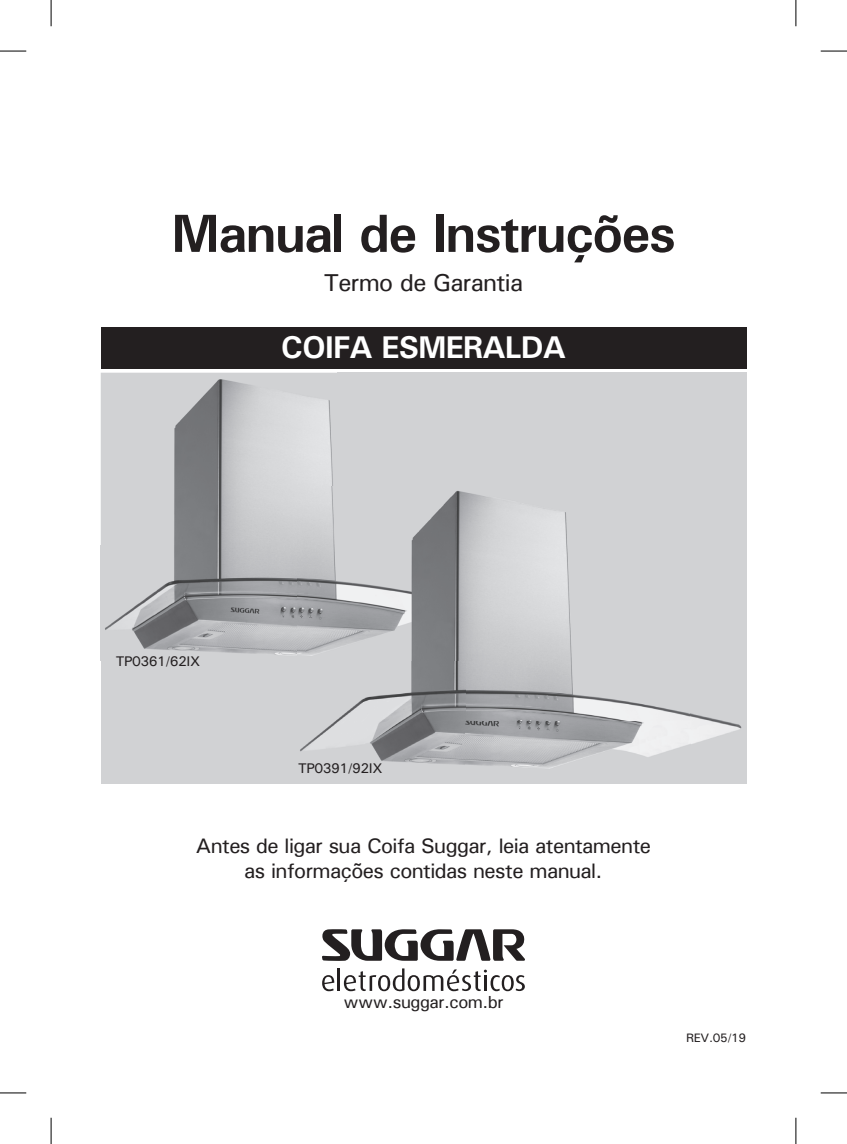
<style>
.page{position:relative;width:847px;height:1144px;background:#fff}
.page>*{position:absolute;margin:0;border:0;box-sizing:border-box;transform-origin:0 0}
.t1{font:700 53.73px "Univers";letter-spacing:-.03em;color:#231f20}
.t2{font:700 31.5px "Univers";letter-spacing:-.03em;color:#fff}
.t3{font:24.5px "Univers";letter-spacing:-.03em;color:#231f20}
.t4{font:21px/24.5px "Univers";letter-spacing:-.03em;color:#231f20;text-align:center}
.t5{font:17.5px "Univers";letter-spacing:-.03em;color:#231f20}
.t6{font:14px "Univers";letter-spacing:-.03em;color:#231f20}
.t7{font:12.25px "Univers";letter-spacing:-.03em;color:#231f20}
</style>
<div class="page">
<div style="left:101px;top:373px;width:645px;height:411px;background:#d1d2d4"></div>
<img style="left:174px;top:379px;width:159px;height:166px">
<img style="left:105px;top:545px;width:192px;height:110px">
<div style="left:101px;top:327px;width:645px;height:42px;background:#231f20"></div>
<svg style="left:322px;top:975px;width:12px;height:16px"></svg>
<hr style="left:337px;top:968px;width:3px;height:23px;background:#231f20">
<svg style="left:344px;top:968px;width:180px;height:23px"></svg>
<svg style="left:322px;top:929px;width:203px;height:32px"></svg>
<img style="left:466px;top:510px;width:276px;height:259px">
<img style="left:300px;top:661px;width:166px;height:104px">
<img style="left:297px;top:486px;width:218px;height:175px">
<svg style="left:0;top:51px;width:26px;height:1px"></svg>
<svg style="left:820px;top:51px;width:26px;height:1px"></svg>
<svg style="left:0;top:1092px;width:26px;height:1px"></svg>
<svg style="left:820px;top:1092px;width:26px;height:1px"></svg>
<svg style="left:51px;top:0;width:1px;height:26px"></svg>
<svg style="left:51px;top:1118px;width:1px;height:26px"></svg>
<svg style="left:795px;top:0;width:1px;height:26px"></svg>
<svg style="left:795px;top:1118px;width:1px;height:26px"></svg>
<h1 class="t1" style="left:171px;top:201px;width:506px">Manual de Instruções</h1>
<p class="t3" style="left:323px;top:267px;width:201px">Termo de Garantia</p>
<h2 class="t2" style="left:281px;top:327px;width:286px">COIFA ESMERALDA</h2>
<p class="t6" style="left:116px;top:652px;width:86px">TP0361/62IX</p>
<p class="t6" style="left:298px;top:759px;width:86px">TP0391/92IX</p>
<p class="t4" style="left:196px;top:833px;width:456px">Antes de ligar sua Coifa Suggar, leia atentamente as informações contidas neste manual.</p>
<p class="t5" style="left:343px;top:991px;width:162px">www.suggar.com.br</p>
<p class="t7" style="left:686px;top:1030px;width:61px">REV.05/19</p>
</div>
